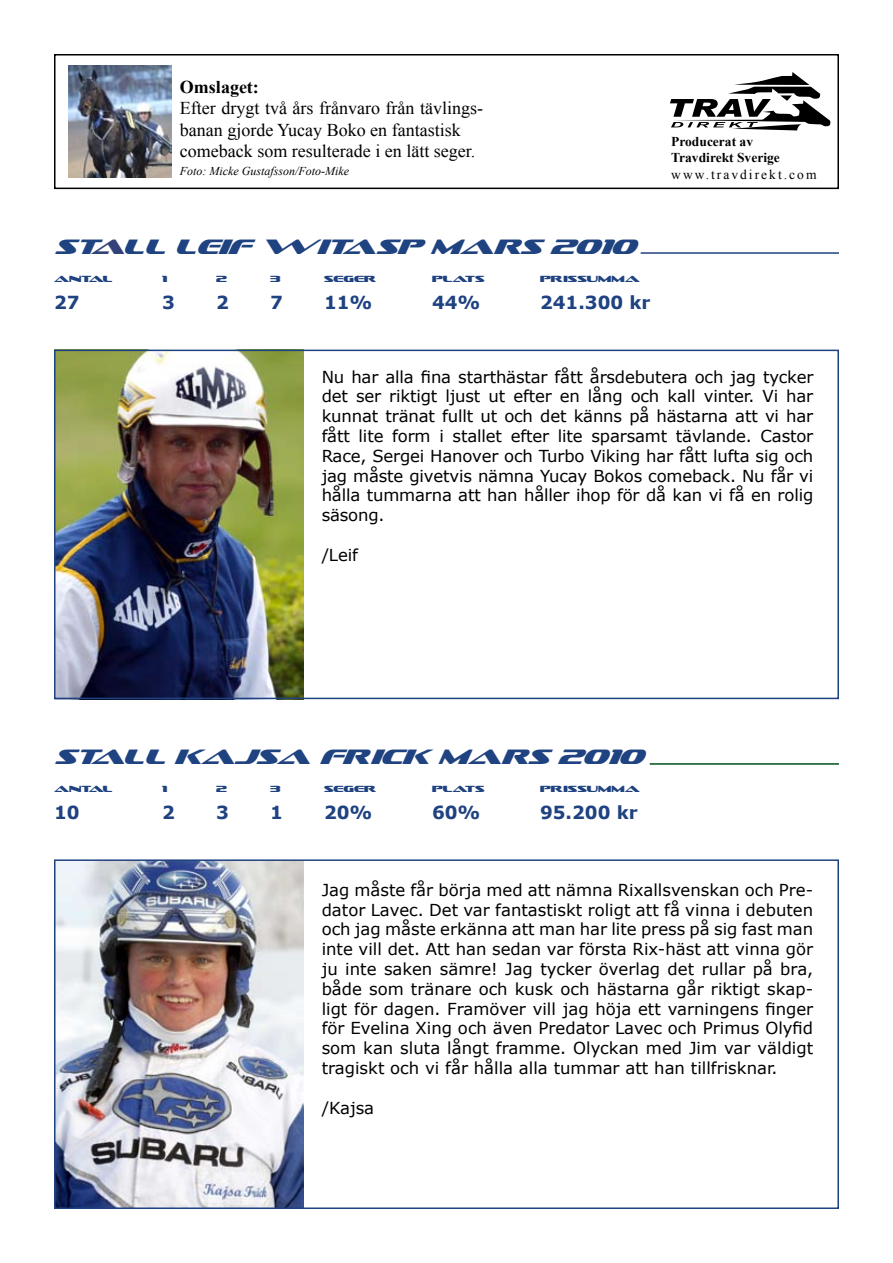
<style>
.page{position:relative;width:893px;height:1263px;background:#fff}
.page>*{position:absolute;margin:0;border:0;box-sizing:border-box;transform-origin:0 0}
.t1{font:italic 21px "Sofachrome";color:#1f4280}
.t2{font:18px/21.6px "Times New Roman";color:#000}
.t3{font:700 18px "Verdana";color:#1f4280}
.t4{font:700 18px "Times New Roman";color:#000}
.t5{font:16.5px/19.8px "Verdana";letter-spacing:-.01em;color:#000;text-align:justify}
.t6{font:700 13.5px/16.2px "Times New Roman";color:#000}
.t7{font:13.5px "Times New Roman";letter-spacing:.15em;color:#000}
.t8{font:italic 12px "Times New Roman";color:#000}
.t9{font:9px "Sofachrome";color:#1f4280}
.s1{color:#334278}
</style>
<div class="page">
<img style="left:57px;top:862px;width:246px;height:344px">
<div style="left:54px;top:54px;width:785px;height:135px;border:2px solid #000"></div>
<img style="left:54px;top:349px;width:250px;height:347px">
<hr style="left:641px;top:252px;width:198px;height:2px;background:#1f4280">
<div style="left:54px;top:350px;width:785px;height:349px;border:2px solid #1f4280"></div>
<div style="left:54px;top:859px;width:785px;height:350px;border:2px solid #1f4280"></div>
<hr style="left:650px;top:763px;width:189px;height:2px;background:#00501f">
<svg style="left:670px;top:72px;width:160px;height:58px"></svg>
<img style="left:68px;top:66px;width:104px;height:111px">
<p class="t4" style="left:180px;top:74px;width:80px">Omslaget:</p>
<p class="t2" style="left:180px;top:97px;width:305px">Efter drygt två års frånvaro från tävlings&shy;banan gjorde Yucay Boko en fantastisk comeback som resulterade i en lätt seger.</p>
<p class="t8" style="left:180px;top:163px;width:171px">Foto: Micke Gustafsson/Foto-Mike</p>
<p class="t6" style="left:671px;top:133px;width:110px">Producerat av<br>Travdirekt Sverige</p>
<p class="t7" style="left:671px;top:165px;width:147px">www.travdirekt.com</p>
<p class="t1" style="left:54px;top:236px;width:582px">ST<span class="s1">A</span>LL LEIF WITASP MARS 2010</p>
<p class="t9" style="left:54px;top:275px;width:60px">ANTAL</p>
<p class="t9" style="left:162px;top:275px;width:7px">1</p>
<p class="t9" style="left:216px;top:275px;width:12px">2</p>
<p class="t9" style="left:270px;top:275px;width:12px">3</p>
<p class="t9" style="left:324px;top:275px;width:53px">SEGER</p>
<p class="t9" style="left:432px;top:275px;width:54px">PLATS</p>
<p class="t9" style="left:540px;top:275px;width:101px">PRISSUMMA</p>
<p class="t3" style="left:54px;top:290px;width:27px">27</p>
<p class="t3" style="left:162px;top:290px;width:14px">3</p>
<p class="t3" style="left:216px;top:290px;width:14px">2</p>
<p class="t3" style="left:270px;top:290px;width:14px">7</p>
<p class="t3" style="left:324px;top:290px;width:50px">11%</p>
<p class="t3" style="left:432px;top:290px;width:50px">44%</p>
<p class="t3" style="left:540px;top:290px;width:112px">241.300 kr</p>
<p class="t5" style="left:322px;top:366px;width:493px">Nu har alla fina starthästar fått årsdebutera och jag tycker det ser riktigt ljust ut efter en lång och kall vinter. Vi har kunnat tränat fullt ut och det känns på hästarna att vi har fått lite form i stallet efter lite sparsamt tävlande. Castor Race, Sergei Hanover och Turbo Viking har fått lufta sig och jag måste givetvis nämna Yucay Bokos comeback. Nu får vi hålla tummarna att han håller ihop för då kan vi få en rolig säsong.</p>
<p class="t5" style="left:322px;top:545px;width:38px">/Leif</p>
<p class="t1" style="left:54px;top:746px;width:590px">STALL KAJSA FRICK MARS 2010</p>
<p class="t9" style="left:54px;top:785px;width:60px">ANTAL</p>
<p class="t9" style="left:162px;top:785px;width:7px">1</p>
<p class="t9" style="left:216px;top:785px;width:12px">2</p>
<p class="t9" style="left:270px;top:785px;width:12px">3</p>
<p class="t9" style="left:324px;top:785px;width:53px">SEGER</p>
<p class="t9" style="left:432px;top:785px;width:54px">PLATS</p>
<p class="t9" style="left:540px;top:785px;width:101px">PRISSUMMA</p>
<p class="t3" style="left:54px;top:800px;width:27px">10</p>
<p class="t3" style="left:162px;top:800px;width:14px">2</p>
<p class="t3" style="left:216px;top:800px;width:14px">3</p>
<p class="t3" style="left:270px;top:800px;width:14px">1</p>
<p class="t3" style="left:324px;top:800px;width:50px">20%</p>
<p class="t3" style="left:432px;top:800px;width:50px">60%</p>
<p class="t3" style="left:540px;top:800px;width:99px">95.200 kr</p>
<p class="t5" style="left:322px;top:880px;width:493px">Jag måste får börja med att nämna Rixallsvenskan och Pre&shy;dator Lavec. Det var fantastiskt roligt att få vinna i debuten och jag måste erkänna att man har lite press på sig fast man inte vill det. Att han sedan var första Rix-häst att vinna gör ju inte saken sämre! Jag tycker överlag det rullar på bra, både som tränare och kusk och hästarna går riktigt skap&shy;ligt för dagen. Framöver vill jag höja ett varningens finger för Evelina Xing och även Predator Lavec och Primus Olyfid som kan sluta långt framme. Olyckan med Jim var väldigt tragiskt och vi får hålla alla tummar att han tillfrisknar.</p>
<p class="t5" style="left:322px;top:1097px;width:54px">/Kajsa</p>
</div>
